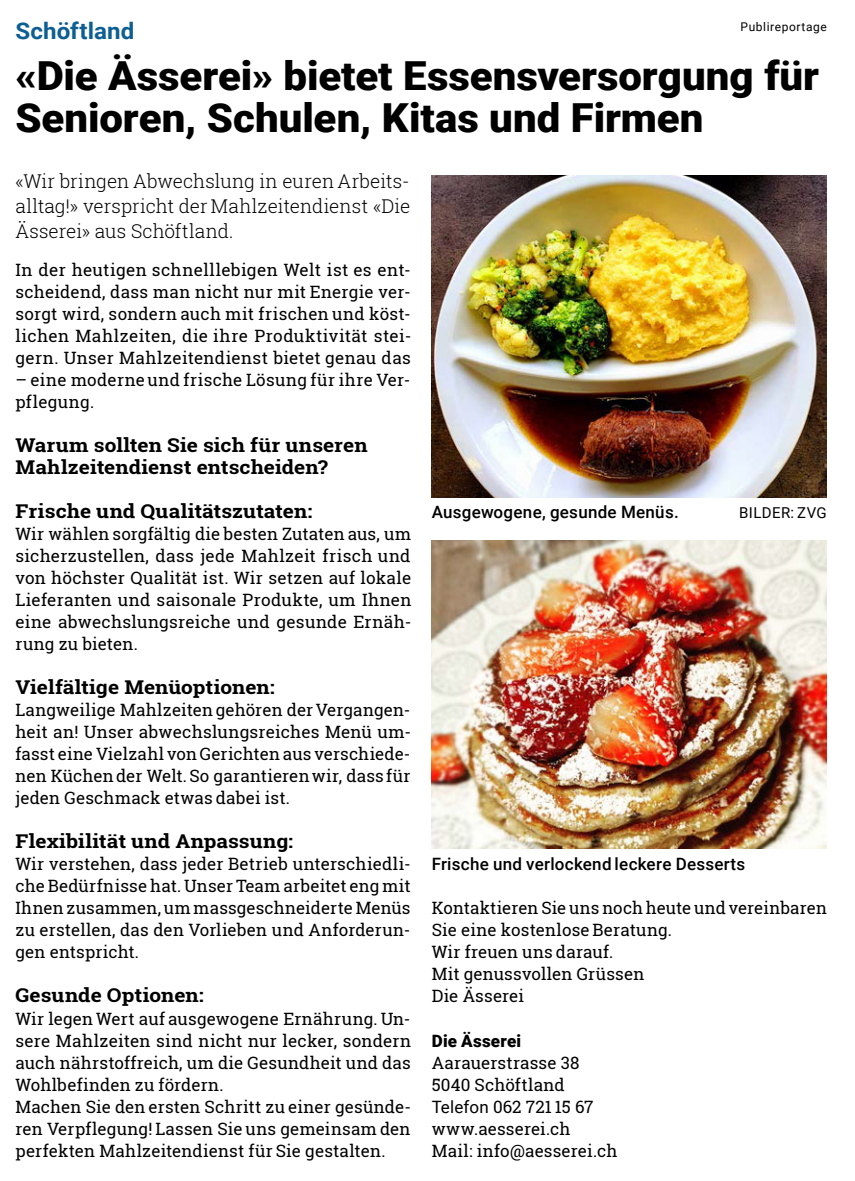
<style>
.page{position:relative;width:855px;height:1181px;background:#fff}
.page>*{position:absolute;margin:0;border:0;box-sizing:border-box;transform-origin:0 0}
.t1{font:900 40px/42px "Roboto";color:#000;scale:1.05 1}
.t2{font:700 23px "Roboto";letter-spacing:.005em;color:#0d5e92;scale:1.05 1}
.t3{font:700 19px/22px "Roboto Slab";letter-spacing:.005em;color:#000;scale:1.1 1}
.t4{font:300 19px/25px "Roboto Slab";color:#000;text-align:justify}
.t5{font:17px/22px "Roboto Slab";letter-spacing:.01em;color:#000;text-align:justify}
.t6{font:500 17px "Roboto";letter-spacing:.015em;color:#000}
.t7{font:900 17px "Roboto";letter-spacing:.015em;color:#000}
.t8{font:15px "Roboto";letter-spacing:.03em;color:#000}
.t9{font:12px "Roboto";letter-spacing:.05em;color:#000}
.s1{font-family:"Roboto"}
</style>
<div class="page">
<img style="left:432px;top:176px;width:395px;height:321px">
<img style="left:432px;top:540px;width:395px;height:308px">
<h2 class="t2" style="left:15px;top:22px;width:115px">Schöftland</h2>
<h1 class="t1" style="left:15px;top:59px;width:767px">«Die Ässerei» bietet Essensversorgung für<br>Senioren, Schulen, Kitas und Firmen</h1>
<p class="t4" style="left:15px;top:168px;width:396px">«Wir bringen Abwechslung in euren Arbeits&shy;alltag!» verspricht der Mahlzeitendienst «Die Ässerei» aus Schöftland.</p>
<p class="t5" style="left:15px;top:258px;width:397px">In der heutigen schnelllebigen Welt ist es ent&shy;scheidend, dass man nicht nur mit Energie ver&shy;sorgt wird, sondern auch mit frischen und köst&shy;lichen Mahlzeiten, die ihre Produktivität stei&shy;gern. Unser Mahlzeitendienst bietet genau das</p>
<p class="t5" style="left:15px;top:368px;width:397px">– eine moderneund frische Lösung für ihre Ver&shy;pflegung.</p>
<p class="t3" style="left:15px;top:434px;width:322px">Warum sollten Sie sich für unseren<br>Mahlzeitendienst entscheiden?</p>
<p class="t3" style="left:15px;top:500px;width:271px">Frische und Qualitätszutaten:</p>
<p class="t5" style="left:15px;top:522px;width:398px">Wir wählen sorgfältig die besten Zutaten aus, um sicherzustellen, dass jede Mahlzeit frisch und von höchster Qualität ist. Wir setzen auf lokale Lieferanten und saisonale Produkte, um Ihnen eine abwechslungsreiche und gesunde Ernäh&shy;rung zu bieten.</p>
<p class="t3" style="left:15px;top:676px;width:237px">Vielfältige Menüoptionen:</p>
<p class="t5" style="left:15px;top:698px;width:397px">Langweilige Mahlzeitengehören der Vergangen&shy;heit an! Unser abwechslungsreiches Menü um&shy;fasst eine Vielzahl von Gerichten aus verschiede&shy;nen Küchender Welt.So garantierenwir, dass für jeden Geschmack etwas dabei ist.</p>
<p class="t3" style="left:15px;top:830px;width:254px">Flexibilität und Anpassung:</p>
<p class="t5" style="left:15px;top:852px;width:397px">Wir verstehen, dass jeder Betrieb unterschiedli&shy;che Bedürfnisse hat. Unser Team arbeitet eng mit Ihnen zusammen, um massgeschneiderte Menüs zu erstellen, das den Vorlieben und Anforderun&shy;gen entspricht.</p>
<p class="t3" style="left:15px;top:984px;width:173px">Gesunde Optionen:</p>
<p class="t5" style="left:15px;top:1006px;width:397px;text-align:left">Wir legen Wert auf ausgewogene Ernährung. Un&shy;sere Mahlzeiten sind nicht nur lecker, sondern auch nährstoffreich, um die Gesundheit und das Wohlbefinden zu fördern.<br>Machen Sie den ersten Schritt zu einer gesünde&shy;ren Verpflegung! Lassen Sie uns gemeinsam den perfekten Mahlzeitendienst für Sie gestalten.</p>
<p class="t9" style="left:741px;top:22px;width:88px">Publireportage</p>
<p class="t6" style="left:432px;top:505px;width:248px">Ausgewogene, gesunde Menüs.</p>
<p class="t8" style="left:739px;top:507px;width:89px">BILDER: ZVG</p>
<p class="t6" style="left:432px;top:857px;width:315px">Frische und verlockend leckere Desserts</p>
<p class="t5" style="left:432px;top:896px;width:397px;text-align:left">Kontaktieren Sie uns noch heute und vereinbaren<br>Sie eine kostenlose Beratung.<br>Wir freuen uns darauf.<br>Mit genussvollen Grüssen<br>Die Ässerei</p>
<p class="t7" style="left:432px;top:1033px;width:91px">Die Ässerei</p>
<p class="t5" style="left:432px;top:1050px;width:187px;text-align:left">Aarauerstrasse 38<br>5040 Schöftland<br><span class="s1">Telefon</span> 062 721 15 67 www.aesserei.ch<br>Mail: info@aesserei.ch</p>
</div>
